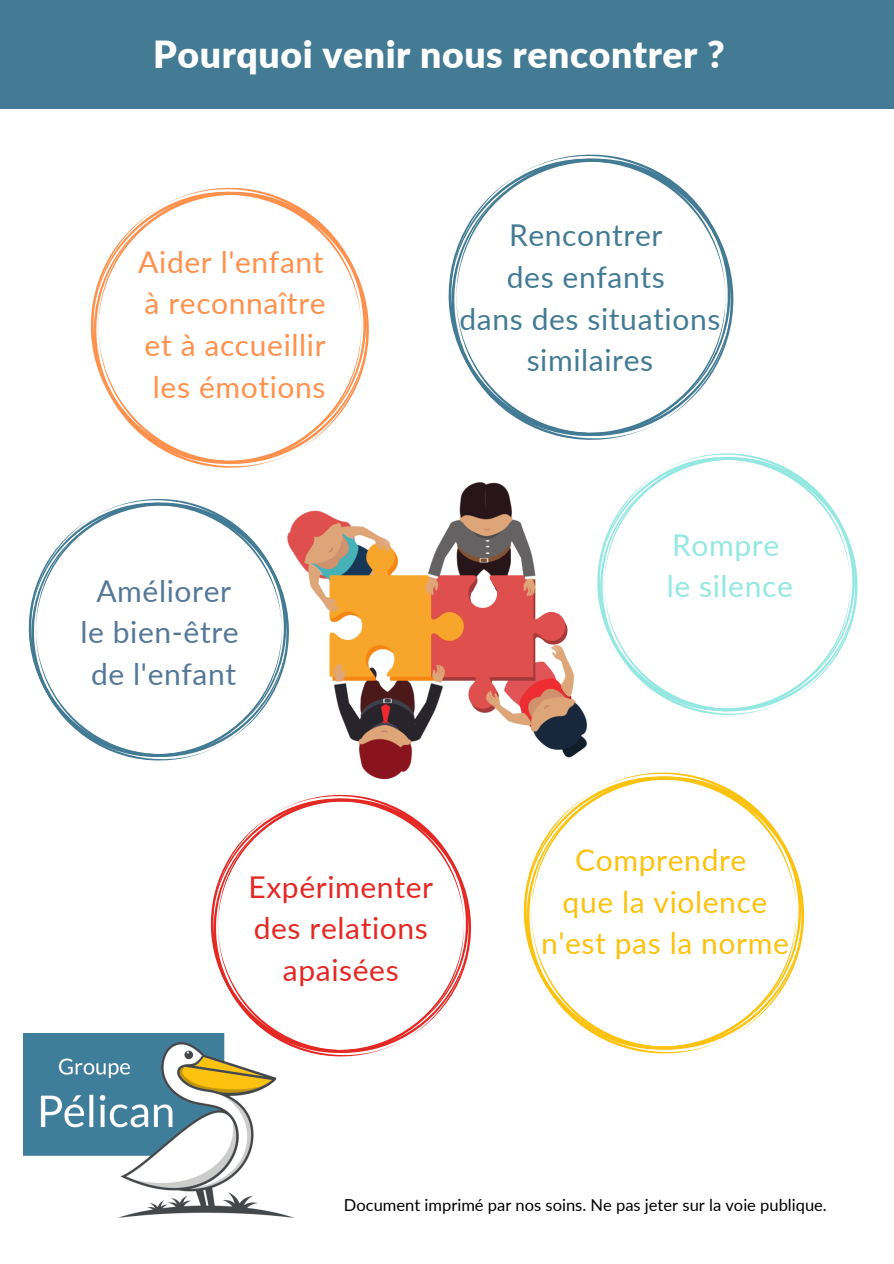
<style>
.page{position:relative;width:894px;height:1264px;background:#fff}
.page>*{position:absolute;margin:0;border:0;box-sizing:border-box;transform-origin:0 0}
.t1{font:900 37.35px "Lato";letter-spacing:.015em;color:#fff}
.t2{font:30px "Lato";letter-spacing:.02em;color:#ff914d}
.t3{font:30px/41.7px "Lato";letter-spacing:.02em;color:#437b95;text-align:center}
.t4{font:30px "Lato";letter-spacing:.02em;color:#fbc20f}
.t5{font:30px/41.7px "Lato";letter-spacing:.02em;color:#e42823;text-align:center}
.t6{font:30px "Lato";letter-spacing:.02em;color:#557898}
.t7{font:30px "Lato";letter-spacing:.02em;color:#94e8e1}
.t8{font:16.5px "Lato";color:#000}
</style>
<div class="page">
<img style="left:24px;top:1033px;width:268px;height:184px">
<img style="left:290px;top:482px;width:297px;height:298px">
<div style="left:0;top:0;width:893px;height:109px;background:#437b95"></div>
<svg style="left:92px;top:191px;width:277px;height:277px"></svg>
<svg style="left:450px;top:158px;width:283px;height:282px"></svg>
<svg style="left:598px;top:456px;width:259px;height:259px"></svg>
<svg style="left:30px;top:501px;width:259px;height:260px"></svg>
<svg style="left:212px;top:797px;width:259px;height:268px"></svg>
<svg style="left:522px;top:769px;width:168px;height:159px"></svg>
<svg style="left:525px;top:775px;width:279px;height:279px"></svg>
<p class="t1" style="left:153px;top:31px;width:573px">Pourquoi venir nous rencontrer ?</p>
<p class="t2" style="left:138px;top:243px;width:187px">Aider l'enfant</p>
<p class="t2" style="left:144px;top:285px;width:183px">à reconnaître</p>
<p class="t2" style="left:144px;top:326px;width:182px">et à accueillir</p>
<p class="t2" style="left:153px;top:368px;width:174px">les émotions</p>
<p class="t3" style="left:509px;top:214px;width:155px">Rencontrer</p>
<p class="t3" style="left:506px;top:255px;width:159px">des enfants</p>
<p class="t3" style="left:459px;top:297px;width:262px">dans des situations similaires</p>
<p class="t7" style="left:672px;top:526px;width:109px">Rompre</p>
<p class="t6" style="left:96px;top:572px;width:136px">Améliorer</p>
<p class="t7" style="left:666px;top:567px;width:128px">le silence</p>
<p class="t6" style="left:80px;top:613px;width:160px">le bien-être</p>
<p class="t6" style="left:91px;top:655px;width:147px">de l'enfant</p>
<p class="t5" style="left:248px;top:865px;width:186px">Expérimenter</p>
<p class="t5" style="left:254px;top:906px;width:176px">des relations apaisées</p>
<p class="t4" style="left:575px;top:841px;width:173px">Comprendre</p>
<p class="t4" style="left:562px;top:882px;width:206px">que la violence</p>
<p class="t4" style="left:541px;top:924px;width:249px">n'est pas la norme</p>
<p class="t8" style="left:344px;top:1194px;width:484px">Document imprimé par nos soins. Ne pas jeter sur la voie publique.</p>
</div>
